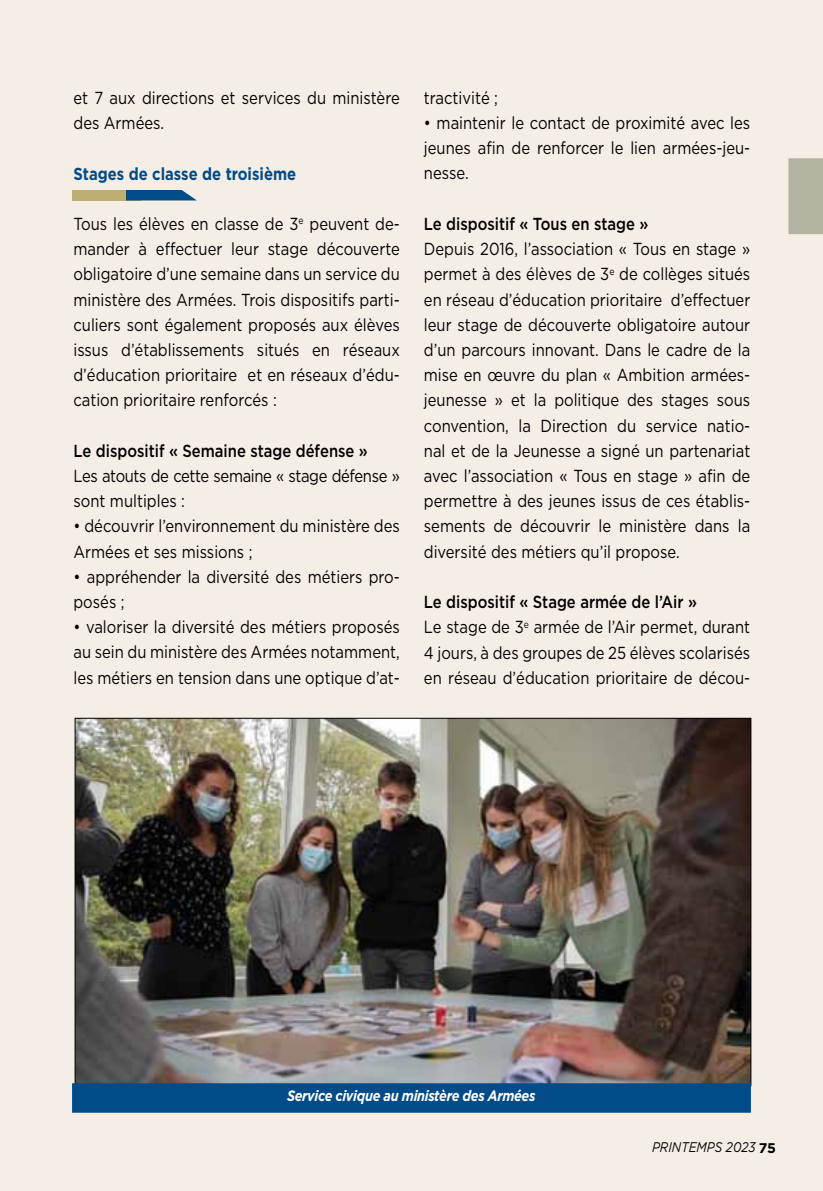
<style>
.page{position:relative;width:823px;height:1191px;background:#fff}
.page>*{position:absolute;margin:0;border:0;box-sizing:border-box;transform-origin:0 0}
.t1{font:17.4px/25.2px "Gotham";color:#000;scale:.85 1}
.t2{font:500 17.4px "Gotham";color:#000;scale:.85 1}
.t3{font:17.4px/25.2px "Gotham";letter-spacing:-.025em;color:#000;scale:.85 1}
.t4{font:700 17.4px "Gotham";color:#004b88;scale:.85 1}
.t5{font:italic 700 15px "Gotham";letter-spacing:-.025em;color:#fff;scale:.85 1}
.t6{font:italic 14px "Gotham";color:#000;scale:.85 1}
.s1{font-weight:500}
.s2{font-weight:700;font-style:normal}
</style>
<div class="page">
<div style="left:0;top:0;width:822px;height:1191px;background:#f5eee7"></div>
<div style="left:788px;top:158px;width:34px;height:76px;background:#b3b3a1"></div>
<div style="left:72px;top:190px;width:69px;height:10px;background:#bdae72"></div>
<svg style="left:126px;top:190px;width:70px;height:10px"></svg>
<img style="left:76px;top:720px;width:673px;height:363px">
<div style="left:72px;top:1083px;width:678px;height:29px;background:#004b88;border:2px solid #004b88"></div>
<p class="t1" style="left:73px;top:85px;width:385px">et 7 aux directions et services du ministère des Armées.</p>
<p class="t4" style="left:73px;top:163px;width:263px">Stages de classe de troisième</p>
<p class="t1" style="left:73px;top:211px;width:385px;text-align:justify">Tous les élèves en classe de 3<sup>e</sup> peuvent de&shy;mander à effectuer leur stage découverte obligatoire d’une semaine dans un service du ministère des Armées. Trois dispositifs parti&shy;culiers sont également proposés aux élèves issus d’établissements situés en réseaux d’éducation prioritaire et en réseaux d’édu&shy;cation prioritaire renforcés :</p>
<p class="t2" style="left:73px;top:441px;width:348px">Le dispositif « Semaine stage défense »</p>
<p class="t3" style="left:73px;top:463px;width:385px">Les atouts de cette semaine « stage défense » sont multiples :</p>
<p class="t1" style="left:73px;top:513px;width:385px">• découvrir l’environnement du ministère des<br>Armées et ses missions ;</p>
<p class="t1" style="left:73px;top:564px;width:385px">• appréhender la diversité des métiers pro&shy;posés ;</p>
<p class="t1" style="left:73px;top:614px;width:385px;text-align:justify">• valoriser la diversité des métiers proposés au sein du ministère des Armées notamment, les métiers en tension dans une optique d’at-</p>
<p class="t1" style="left:423px;top:85px;width:89px">tractivité ;</p>
<p class="t1" style="left:423px;top:110px;width:385px;text-align:justify">• maintenir le contact de proximité avec les jeunes afin de renforcer le lien armées-jeu&shy;nesse.</p>
<p class="t2" style="left:423px;top:214px;width:265px">Le dispositif « Tous en stage »</p>
<p class="t1" style="left:423px;top:236px;width:385px;text-align:justify">Depuis 2016, l’association « Tous en stage » permet à des élèves de 3<sup>e</sup> de collèges situés en réseau d’éducation prioritaire d’effectuer leur stage de découverte obligatoire autour d’un parcours innovant. Dans le cadre de la mise en œuvre du plan « Ambition armées&shy;jeunesse » et la politique des stages sous convention, la Direction du service natio&shy;nal et de la Jeunesse a signé un partenariat avec l’association « Tous en stage » afin de permettre à des jeunes issus de ces établis&shy;sements de découvrir le ministère dans la diversité des métiers qu’il propose.</p>
<p class="t1" style="left:423px;top:589px;width:385px"><span class="s1">Le dispositif « Stage armée de l’Air »<br></span>Le stage de 3<sup>e</sup> armée de l’Air permet, durant 4 jours, à des groupes de 25 élèves scolarisés en réseau d’éducation prioritaire de décou-</p>
<p class="t5" style="left:287px;top:1087px;width:293px">Service civique au ministère des Armées</p>
<p class="t6" style="left:651px;top:1139px;width:147px">PRINTEMPS 2023 <span class="s2">75</span></p>
</div>
